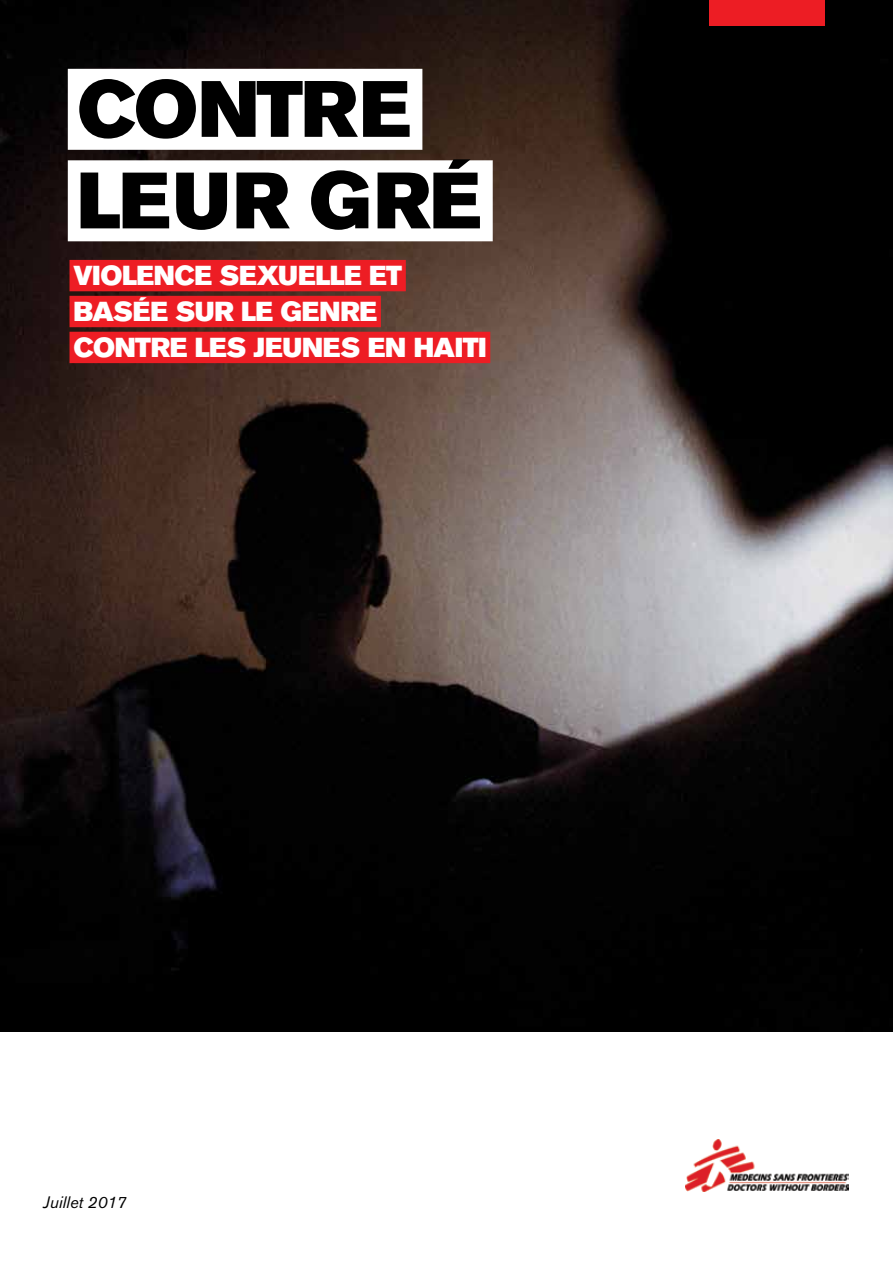
<style>
.page{position:relative;width:893px;height:1263px;background:#fff}
.page>*{position:absolute;margin:0;border:0;box-sizing:border-box;transform-origin:0 0}
.t1{font:78.9px/91.5px "Akzidenz Grotesk BE Super";color:#000}
.t2{font:27.15px/35.8px "Akzidenz Grotesk BE Super";letter-spacing:-.01em;color:#fff}
.t3{font:italic 16.5px "Akzidenz Grotesk BE";color:#000}
</style>
<div class="page">
<img style="left:0;top:0;width:893px;height:1031px">
<img style="left:686px;top:1140px;width:163px;height:51px">
<div style="left:709px;top:0;width:116px;height:26px;background:#ed1d24"></div>
<div style="left:68px;top:69px;width:354px;height:81px;background:#fff"></div>
<div style="left:68px;top:160px;width:425px;height:81px;background:#fff"></div>
<div style="left:70px;top:260px;width:336px;height:31px;background:#ed1d24"></div>
<div style="left:70px;top:296px;width:311px;height:31px;background:#ed1d24"></div>
<div style="left:70px;top:332px;width:420px;height:31px;background:#ed1d24"></div>
<h1 class="t1" style="left:77px;top:64px;width:405px">CONTRE<br>LEUR GRÉ</h1>
<p class="t2" style="left:73px;top:258px;width:415px">VIOLENCE SEXUELLE ET<br>BASÉE SUR LE GENRE<br>CONTRE LES JEUNES EN HAITI</p>
<p class="t3" style="left:43px;top:1192px;width:86px">Juillet 2017</p>
</div>
